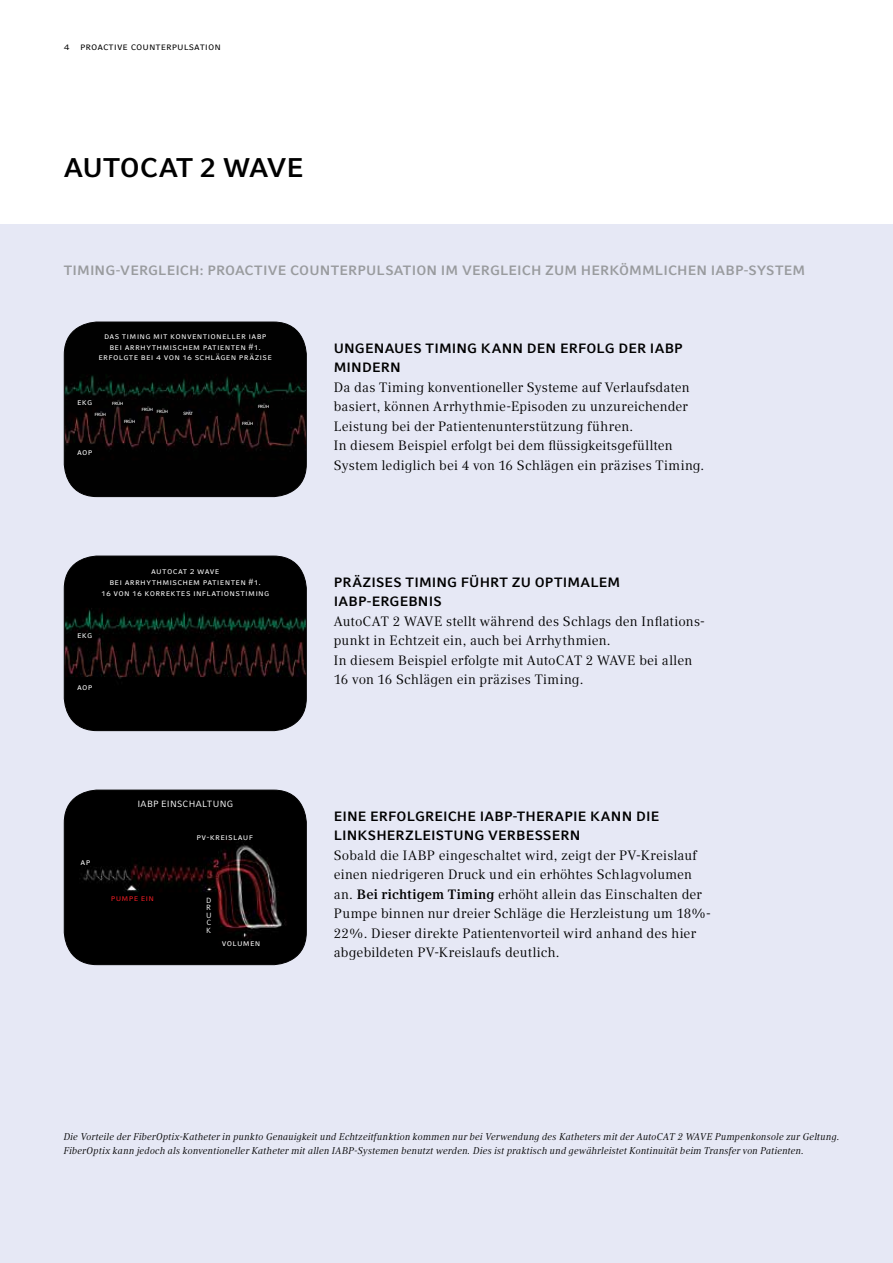
<style>
.page{position:relative;width:893px;height:1263px;background:#fff}
.page>*{position:absolute;margin:0;border:0;box-sizing:border-box;transform-origin:0 0}
.t1{font:700 27px "Compatil Fact LT Pro";letter-spacing:-.035em;color:#000}
.t2{font:13.5px/19.5px "Compatil Text LT Pro";letter-spacing:.01em;color:#000}
.t3{font:700 13.5px/19.5px "Compatil Fact LT Pro";letter-spacing:.01em;color:#000}
.t4{font:700 13.5px "Compatil Fact LT Pro";letter-spacing:.01em;color:#999b9e}
.t5{font:10.5px "Compatil Fact LT Pro";color:#000}
.t6{font:italic 9.75px/14.2px "Compatil Text LT Pro";letter-spacing:.015em;color:#000}
.t7{font:9px/10.8px "Compatil Fact LT Pro";letter-spacing:.03em;color:#fff;text-align:right}
.t8{font:9px "Compatil Fact LT Pro";color:#ed1d24}
.t9{font:7.5px/7.5px "Compatil Fact LT Pro";color:#fff}
.t10{font:6px "Compatil Fact LT Pro";letter-spacing:-.1em;color:#fff}
.s1{font-weight:700}
</style>
<div class="page">
<div style="left:0;top:224px;width:893px;height:1039px;background:#e6e8f5"></div>
<img style="left:64px;top:322px;width:242px;height:175px">
<div style="left:64px;top:322px;width:243px;height:175px;border:1px solid #000;border-radius:33px"></div>
<img style="left:64px;top:556px;width:242px;height:175px">
<div style="left:64px;top:556px;width:243px;height:175px;border:1px solid #000;border-radius:33px"></div>
<img style="left:64px;top:790px;width:242px;height:175px">
<div style="left:64px;top:790px;width:243px;height:175px;border:1px solid #000;border-radius:33px"></div>
<p class="t5" style="left:64px;top:41px;width:159px">4 proactive counterpulsation</p>
<h1 class="t1" style="left:64px;top:152px;width:222px">AUTOCAT 2 WAVE</h1>
<p class="t4" style="left:64px;top:262px;width:743px">TIMING-VERG LEICH: PROACTIVE COUNTERPULSATION IM VERG LEICH ZUM HERKÖMMLICHEN IABP-SYSTEM</p>
<p class="t7" style="left:104px;top:330px;width:78px">DAS TIMING MIT KONVENTIONELLER</p>
<p class="t7" style="left:248px;top:330px;width:18px">IABP</p>
<p class="t7" style="left:109px;top:341px;width:99px">BEI ARRHYTHMISCHEM PATIENTEN</p>
<p class="t7" style="left:249px;top:341px;width:14px">#1.</p>
<p class="t7" style="left:98px;top:352px;width:72px">ERFOLGTE BEI 4 VON</p>
<p class="t7" style="left:182px;top:352px;width:82px">16 SCHLÄGEN PRÄZISE</p>
<p class="t7" style="left:77px;top:396px;width:17px">EKG</p>
<p class="t10" style="left:112px;top:399px;width:13px">FRÜH</p>
<p class="t10" style="left:95px;top:410px;width:13px">FRÜH</p>
<p class="t10" style="left:141px;top:406px;width:28px">FRÜH FRÜH</p>
<p class="t10" style="left:183px;top:409px;width:11px">SPÄT</p>
<p class="t7" style="left:77px;top:446px;width:16px">AoP</p>
<p class="t10" style="left:124px;top:418px;width:13px">FRÜH</p>
<p class="t10" style="left:258px;top:402px;width:13px">FRÜH</p>
<p class="t10" style="left:242px;top:420px;width:13px">FRÜH</p>
<p class="t7" style="left:109px;top:566px;width:101px">2 WAVE<br>BEI ARRHYTHMISCHEM PATIENTEN</p>
<p class="t7" style="left:248px;top:577px;width:14px">#1.</p>
<p class="t7" style="left:101px;top:587px;width:19px">16 VON</p>
<p class="t7" style="left:132px;top:587px;width:24px">16 KORRE</p>
<p class="t7" style="left:171px;top:587px;width:12px">KTES</p>
<p class="t7" style="left:193px;top:587px;width:19px">INFLATIONSTI</p>
<p class="t7" style="left:248px;top:587px;width:23px">MING</p>
<p class="t7" style="left:151px;top:566px;width:28px">AutoCAT</p>
<p class="t7" style="left:77px;top:630px;width:17px">EKG</p>
<p class="t7" style="left:77px;top:682px;width:16px">AoP</p>
<p class="t7" style="left:81px;top:856px;width:6px">AP</p>
<p class="t7" style="left:137px;top:799px;width:96px">IABP Ei nschaltung</p>
<p class="t8" style="left:111px;top:892px;width:35px">PUMPE EIN</p>
<p class="t7" style="left:196px;top:832px;width:57px">PV-Kreislauf</p>
<p class="t9" style="left:206px;top:896px;width:7px">D<br>R<br>U<br>C<br>K</p>
<p class="t7" style="left:222px;top:937px;width:40px">Volumen</p>
<p class="t3" style="left:334px;top:338px;width:350px">U NGENAUES TIMING KANN DEN ERFOLG DER IABP<br>MINDERN</p>
<p class="t2" style="left:334px;top:377px;width:372px">Da das Timing konventioneller Systeme auf Verlaufsdaten basiert, können Arrhythmie-Episoden zu unzureichender Leistung bei der Patientenunterstützung führen.<br>In diesem Beispiel erfolgt bei dem flüssigkeitsgefüllten System lediglich bei 4 von 16 Schlägen ein präzises Timing.</p>
<p class="t3" style="left:334px;top:572px;width:288px">PRÄZISES TIMING FÜHRT ZU OPTIMALEM<br>IABP-ERG</p>
<p class="t3" style="left:400px;top:592px;width:44px">EBNIS</p>
<p class="t2" style="left:334px;top:611px;width:372px">AutoCAT 2 WAVE stellt während des Schlags den Inflations&shy;punkt in Echtzeit ein, auch bei Arrhythmien.<br>In diesem Beispiel erfolgte mit AutoCAT 2 WAVE bei allen 16 von 16 Schlägen ein präzises Timing.</p>
<p class="t3" style="left:334px;top:806px;width:9px">EINE</p>
<p class="t3" style="left:370px;top:806px;width:185px">ERFOLGREICHE IABP-THERAP</p>
<p class="t3" style="left:334px;top:806px;width:327px;text-indent:239px">IE KANN DIE<br>LINKSHERZLEISTUNG VERBESSERN</p>
<p class="t2" style="left:334px;top:845px;width:379px">Sobald die IABP eingeschaltet wird, zeigt der PV-Kreislauf einen niedrigeren Druck und ein erhöhtes Schlagvolumen an. <span class="s1">Bei richtigem Timing</span> erhöht allein das Einschalten der Pumpe binnen nur dreier Schläge die Herzleistung um 18%- 22%. Dieser direkte Patientenvorteil wird anhand des hier abgebildeten PV-Kreislaufs deutlich.</p>
<p class="t6" style="left:64px;top:1129px;width:777px">Die Vorteile der FiberOptix-Katheter in punkto Genauigkeit und Echtzeitfunktion kommen nur bei Verwendung des Katheters mit der AutoCAT 2 WAVE Pumpenkonsole zur Geltung.<br>FiberOptix kann jedoch als konventioneller Katheter mit allen IABP-Systemen benutzt werden. Dies ist praktisch und gewährleistet Kontinuität beim Transfer von Patienten.</p>
</div>
